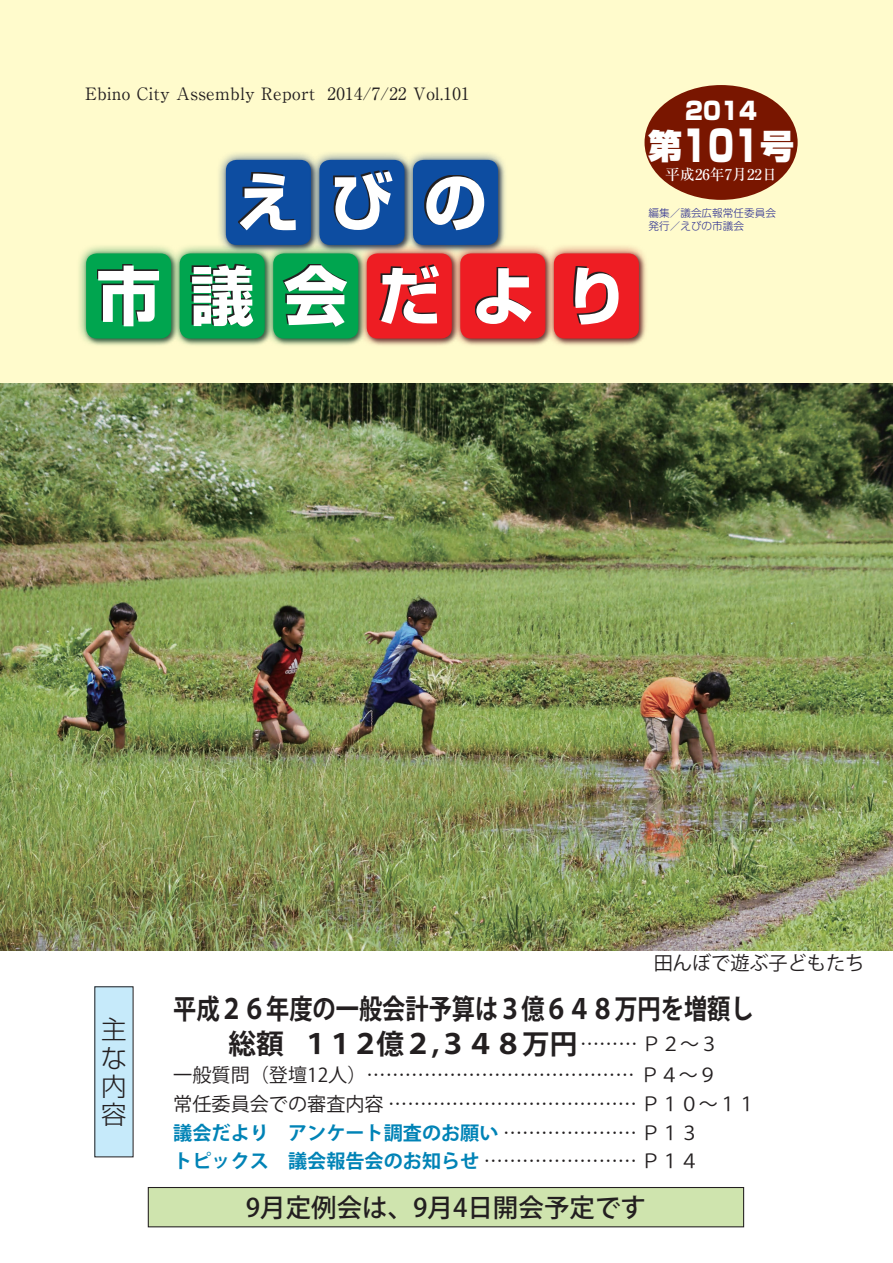
<style>
.page{position:relative;width:893px;height:1263px;background:#fff}
.page>*{position:absolute;margin:0;border:0;box-sizing:border-box;transform-origin:0 0}
.t1{font:700 63.75px/93.6px "Shin Go Pr 5";color:#fff}
.t2{font:900 42.45px "Shin Go Pr 5";color:#fff;scale:.75 1}
.t3{font:900 34.05px "Shin Go Pr 5";color:#fff}
.t4{font:700 27.6px "Koz Go Pro";color:#231f20;scale:.84 1}
.t5{font:700 27.6px "Koz Go Pro";color:#231f20}
.t6{font:500 25.5px "Koz Go Pr 6 N";color:#231f20}
.t7{font:300 25.5px/28px "Shin Go Pr 5";color:#231f20;text-align:justify}
.t8{font:900 24.45px "Shin Go Pr 5";color:#fff;scale:.9 1}
.t9{font:19.2px/28.7px "Koz Go Pro";color:#231f20}
.t10{font:19.2px "Koz Go Pr 6 N";color:#231f20}
.t11{font:16.95px "Ryumin Pr 5";letter-spacing:.02em;color:#231f20}
.t12{font:500 14.85px "Ryumin Pr 5";color:#fff}
.t13{font:300 10.65px/13.8px "Shin M Go Pro";color:#2e3092}
.s1{font-weight:700;color:#0083b6}
</style>
<div class="page">
<div style="left:0;top:0;width:893px;height:387px;background:#fffbcc"></div>
<div style="left:216px;top:150px;width:105px;height:105px;background:#08357c;opacity:.75"></div>
<div style="left:226px;top:160px;width:85px;height:85px;background:#0d4da1;border-radius:11px"></div>
<div style="left:170px;top:243px;width:105px;height:105px;background:#007e3d;opacity:.75"></div>
<div style="left:180px;top:253px;width:85px;height:85px;background:#00a54f;border-radius:11px"></div>
<div style="left:76px;top:243px;width:105px;height:105px;background:#007e3d;opacity:.75"></div>
<div style="left:86px;top:253px;width:85px;height:85px;background:#00a54f;border-radius:11px"></div>
<div style="left:309px;top:150px;width:105px;height:105px;background:#08357c;opacity:.75"></div>
<div style="left:319px;top:160px;width:85px;height:85px;background:#0d4da1;border-radius:11px"></div>
<div style="left:263px;top:243px;width:105px;height:105px;background:#007e3d;opacity:.75"></div>
<div style="left:273px;top:253px;width:85px;height:85px;background:#00a54f;border-radius:11px"></div>
<div style="left:403px;top:150px;width:105px;height:105px;background:#08357c;opacity:.75"></div>
<div style="left:413px;top:160px;width:85px;height:85px;background:#0d4da1;border-radius:11px"></div>
<div style="left:357px;top:243px;width:105px;height:105px;background:#b00d15;opacity:.75"></div>
<div style="left:367px;top:253px;width:85px;height:85px;background:#ee1d23;border-radius:11px"></div>
<div style="left:450px;top:243px;width:105px;height:105px;background:#b00d15;opacity:.75"></div>
<div style="left:460px;top:253px;width:85px;height:85px;background:#ee1d23;border-radius:11px"></div>
<div style="left:544px;top:243px;width:105px;height:105px;background:#b00d15;opacity:.75"></div>
<div style="left:554px;top:253px;width:85px;height:85px;background:#ee1d23;border-radius:11px"></div>
<svg style="left:238px;top:172px;width:56px;height:57px"></svg>
<svg style="left:191px;top:264px;width:61px;height:61px;fill:#231f20"></svg>
<svg style="left:97px;top:264px;width:61px;height:61px"></svg>
<svg style="left:333px;top:170px;width:58px;height:59px"></svg>
<svg style="left:283px;top:264px;width:63px;height:61px;fill:#222221"></svg>
<svg style="left:425px;top:175px;width:58px;height:54px;fill:#212126"></svg>
<svg style="left:380px;top:264px;width:58px;height:58px"></svg>
<svg style="left:475px;top:267px;width:55px;height:56px"></svg>
<svg style="left:574px;top:266px;width:43px;height:57px"></svg>
<div style="left:644px;top:85px;width:154px;height:115px;background:#791600;border-radius:50%"></div>
<img style="left:0;top:384px;width:893px;height:566px">
<div style="left:95px;top:987px;width:38px;height:170px;background:#c6eafa"></div>
<div style="left:148px;top:1187px;width:596px;height:40px;background:#cfe4ae"></div>
<div style="left:148px;top:1187px;width:596px;height:40px;border:1px solid #231f20"></div>
<p class="t11" style="left:85px;top:80px;width:232px">Ebino City Assembly Report</p>
<p class="t11" style="left:328px;top:80px;width:144px">2014/7/22 Vol.101</p>
<h1 class="t1" style="left:97px;top:245px;width:65px">市</h1>
<h1 class="t1" style="left:284px;top:151px;width:112px;text-indent:46px">び会</h1>
<h1 class="t1" style="left:424px;top:151px;width:65px">の</h1>
<h1 class="t1" style="left:190px;top:151px;width:112px;text-indent:46px">え議</h1>
<h1 class="t1" style="left:377px;top:245px;width:65px">だ</h1>
<h1 class="t1" style="left:471px;top:245px;width:65px">よ</h1>
<h1 class="t1" style="left:564px;top:245px;width:65px">り</h1>
<p class="t8" style="left:685px;top:92px;width:81px">2014</p>
<h2 class="t2" style="left:682px;top:112px;width:105px">101</h2>
<h3 class="t3" style="left:648px;top:119px;width:36px">第</h3>
<p class="t12" style="left:665px;top:163px;width:113px">平成26年月7 22日</p>
<p class="t13" style="left:648px;top:204px;width:129px">編集／議会広報常任委員会発行／えびの市議会</p>
<h3 class="t3" style="left:760px;top:119px;width:36px">号</h3>
<p class="t10" style="left:654px;top:952px;width:212px">田んぼで遊ぶ子どもたち</p>
<h3 class="t7" style="left:101px;top:1013px;width:26px">主な内容</h3>
<h3 class="t4" style="left:173px;top:991px;width:692px">平成２６年度の一般会計予算は３億６４８万円を増額し</h3>
<p class="t9" style="left:580px;top:1030px;width:140px">……… Ｐ２〜３</p>
<h3 class="t5" style="left:173px;top:1026px;width:112px">　　総額</h3>
<p class="t9" style="left:173px;top:1061px;width:584px">一般質問（登壇12人）…………………………………… Ｐ４〜９<br>常任委員会での審査内容 ………………………………… Ｐ１０〜１１<span class="s1">議会だより　アンケート調査のお願い</span> ………………… Ｐ１３<br><span class="s1">トピックス　議会報告会のお知らせ</span> …………………… Ｐ１４</p>
<h3 class="t5" style="left:302px;top:1026px;width:277px">１１２億２,３４８万円</h3>
<h3 class="t6" style="left:246px;top:1193px;width:402px">9月定例会は、月9 4日開会予定です</h3>
</div>
